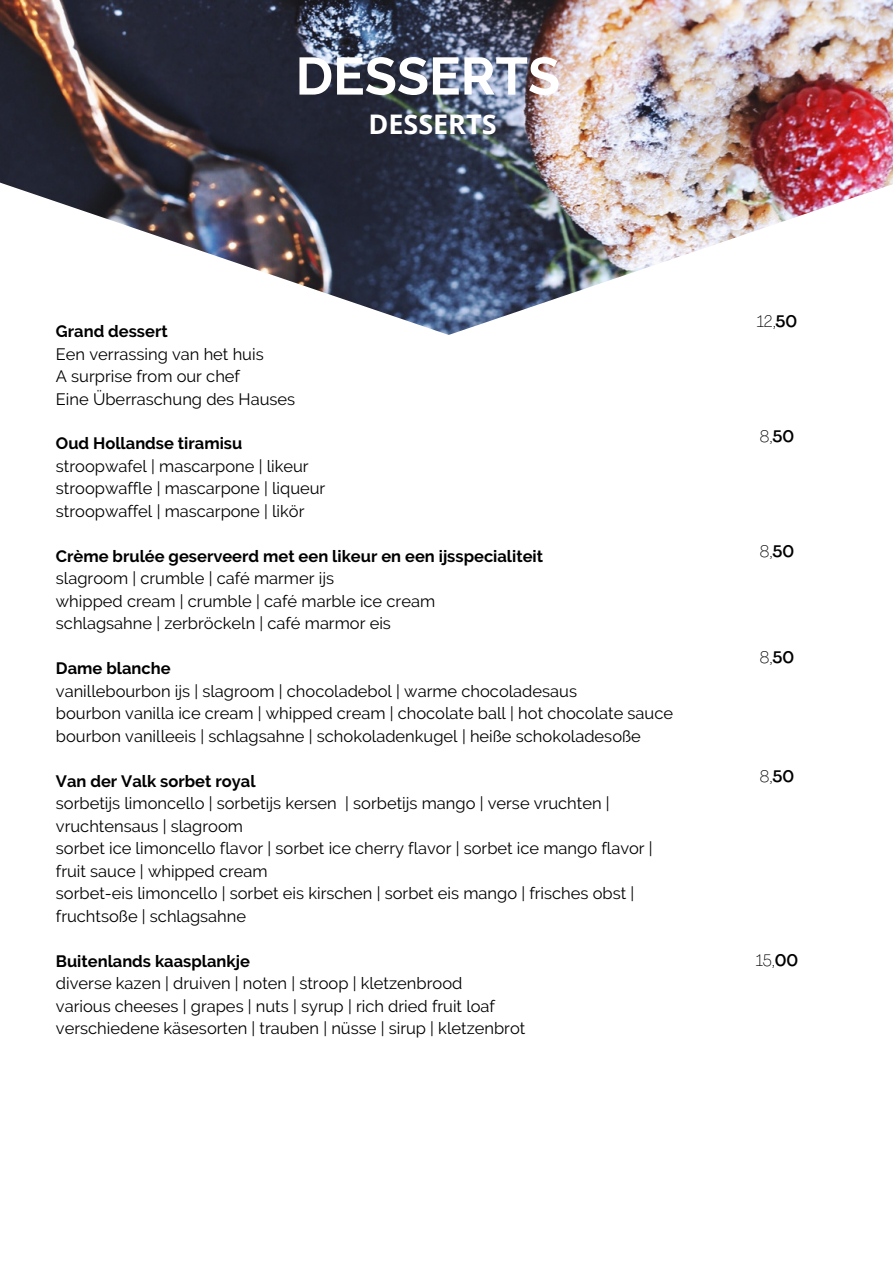
<style>
.page{position:relative;width:893px;height:1264px;background:#fff}
.page>*{position:absolute;margin:0;border:0;box-sizing:border-box;transform-origin:0 0}
.t1{font:700 52.5px "Raleway";color:#fff}
.t2{font:700 27px "Open Sans";color:#fff}
.t3{font:16.5px/22.5px "Raleway";color:#000}
.t4{font:700 16.5px "Raleway";color:#000}
.t5{font:100 16.5px "Agrandir";color:#000}
.s1{font-weight:500}
</style>
<div class="page">
<img style="left:0;top:0;width:892px;height:335px">
<h1 class="t1" style="left:295px;top:45px;width:266px">DESSERTS</h1>
<h2 class="t2" style="left:368px;top:105px;width:130px">DESSERTS</h2>
<p class="t4" style="left:56px;top:321px;width:113px">Grand dessert</p>
<p class="t3" style="left:56px;top:342px;width:241px">Een verrassing van het huis<br>A surprise from our chef<br>Eine Überraschung des Hauses</p>
<p class="t4" style="left:56px;top:434px;width:188px">Oud Hollandse tiramisu</p>
<p class="t3" style="left:56px;top:455px;width:271px">stroopwafel | mascarpone | likeur stroopwaffle | mascarpone | liqueur stroopwaffel | mascarpone | likör</p>
<p class="t4" style="left:56px;top:546px;width:488px">Crème brulée geserveerd met een likeur en een ijsspecialiteit</p>
<p class="t3" style="left:56px;top:567px;width:381px">slagroom | crumble | café marmer ijs<br>whipped cream | crumble | café marble ice cream schlagsahne | zerbröckeln | café marmor eis</p>
<p class="t4" style="left:56px;top:659px;width:116px">Dame blanche</p>
<p class="t3" style="left:56px;top:679px;width:618px">vanillebourbon ijs | slagroom | chocoladebol | warme chocoladesaus<br>bourbon vanilla ice cream | whipped cream | chocolate ball | hot chocolate sauce bourbon vanilleeis | schlagsahne | schokoladenkugel | heiße schokoladesoße</p>
<p class="t4" style="left:56px;top:771px;width:201px">Van der Valk sorbet royal</p>
<p class="t3" style="left:56px;top:792px;width:598px">sorbetijs limoncello | sorbetijs kersen | sorbetijs mango | verse vruchten | vruchtensaus | slagroom<br>sorbet ice limoncello flavor | sorbet ice cherry flavor | sorbet ice mango flavor | fruit sauce | whipped cream<br>sorbet-eis limoncello | sorbet eis kirschen | sorbet eis mango | frisches obst | fruchtsoße | schlagsahne</p>
<p class="t4" style="left:56px;top:951px;width:195px">Buitenlands kaasplankje</p>
<p class="t3" style="left:56px;top:972px;width:471px">diverse kazen | druiven | noten | stroop | kletzenbrood<br>various cheeses | grapes | nuts | syrup | rich dried fruit loaf verschiedene käsesorten | trauben | nüsse | sirup | kletzenbrot</p>
<p class="t5" style="left:756px;top:315px;width:42px">12,<span class="s1">50</span></p>
<p class="t5" style="left:759px;top:429px;width:36px">8,<span class="s1">50</span></p>
<p class="t5" style="left:759px;top:544px;width:36px">8,<span class="s1">50</span></p>
<p class="t5" style="left:759px;top:651px;width:36px">8,<span class="s1">50</span></p>
<p class="t5" style="left:759px;top:770px;width:36px">8,<span class="s1">50</span></p>
<p class="t5" style="left:755px;top:953px;width:44px">15,<span class="s1">00</span></p>
</div>
